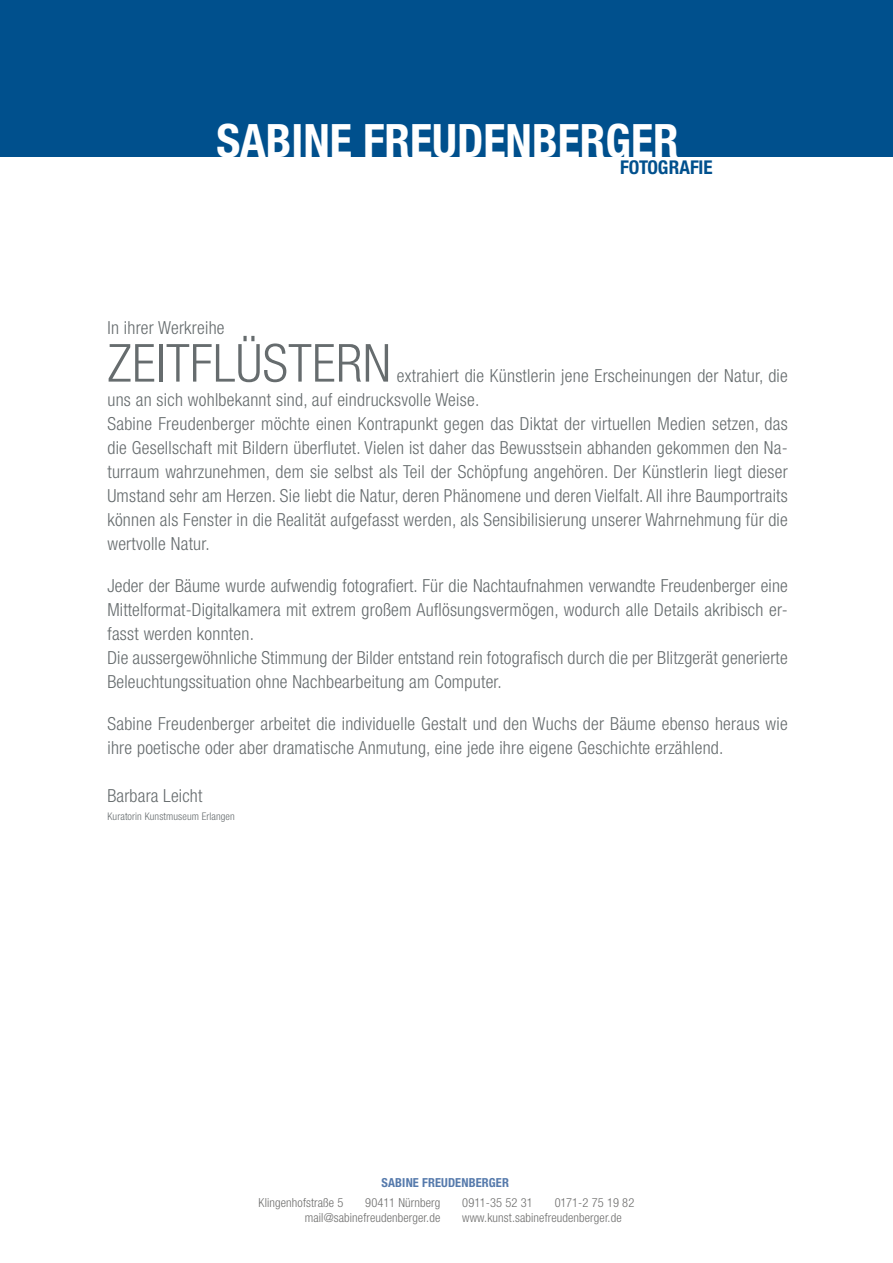
<style>
.page{position:relative;width:893px;height:1263px;background:#fff}
.page>*{position:absolute;margin:0;border:0;box-sizing:border-box;transform-origin:0 0}
.t1{font:300 condensed 52.5px "Helvetica Neue";letter-spacing:.01em;color:#666c6e}
.t2{font:700 condensed 46.05px "Helvetica Neue";color:#fff}
.t3{font:700 condensed 19.05px "Helvetica Neue";color:#00508d}
.t4{font:300 condensed 18px/24px "Helvetica Neue";letter-spacing:.015em;color:#666c6e}
.t5{font:300 condensed 12.45px "Helvetica Neue";letter-spacing:.01em;color:#6f6f6e}
.t6{font:700 condensed 12.45px "Helvetica Neue";letter-spacing:.01em;color:#567aac}
.t7{font:300 condensed 10.5px "Helvetica Neue";letter-spacing:.01em;color:#666c6e}
</style>
<div class="page">
<div style="left:0;top:0;width:893px;height:156px;background:#00508d"></div>
<h2 class="t2" style="left:216px;top:113px;width:464px">SABINE FREUDENBERGER</h2>
<p class="t3" style="left:620px;top:156px;width:94px">FOTOGRAFIE</p>
<p class="t4" style="left:107px;top:315px;width:119px">In ihrer Werkreihe</p>
<h1 class="t1" style="left:107px;top:333px;width:279px">zeitflüstern</h1>
<p class="t4" style="left:107px;top:363px;width:682px;text-indent:289px">extrahiert die Künstlerin jene Erscheinungen der Natur, die uns an sich wohlbekannt sind, auf eindrucksvolle Weise.<br>Sabine Freudenberger möchte einen Kontrapunkt gegen das Diktat der virtuellen Medien setzen, das die Gesellschaft mit Bildern überflutet. Vielen ist daher das Bewusstsein abhanden gekommen den Na&shy;turraum wahrzunehmen, dem sie selbst als Teil der Schöpfung angehören. Der Künstlerin liegt dieser Umstand sehr am Herzen. Sie liebt die Natur, deren Phänomene und deren Vielfalt. All ihre Baumportraits können als Fenster in die Realität aufgefasst werden, als Sensibilisierung unserer Wahrnehmung für die wertvolle Natur.</p>
<p class="t4" style="left:107px;top:573px;width:682px">Jeder der Bäume wurde aufwendig fotografiert. Für die Nachtaufnahmen verwandte Freudenberger eine Mittelformat-Digitalkamera mit extrem großem Auflösungsvermögen, wodurch alle Details akribisch er&shy;fasst werden konnten.<br>Die aussergewöhnliche Stimmung der Bilder entstand rein fotografisch durch die per Blitzgerät generierte Beleuchtungssituation ohne Nachbearbeitung am Computer.</p>
<p class="t4" style="left:107px;top:711px;width:682px">Sabine Freudenberger arbeitet die individuelle Gestalt und den Wuchs der Bäume ebenso heraus wie ihre poetische oder aber dramatische Anmutung, eine jede ihre eigene Geschichte erzählend.</p>
<p class="t4" style="left:107px;top:783px;width:96px">Barbara Leicht</p>
<p class="t7" style="left:107px;top:810px;width:129px">Kuratorin Kunstmuseum Erlangen</p>
<p class="t6" style="left:382px;top:1175px;width:129px">SABINE FREUDENBERGER</p>
<p class="t5" style="left:259px;top:1195px;width:86px">Klingenhofstraße 5</p>
<p class="t5" style="left:365px;top:1195px;width:77px">90411 Nürnberg</p>
<p class="t5" style="left:462px;top:1195px;width:72px">0911-35 52 31</p>
<p class="t5" style="left:555px;top:1195px;width:81px">0171-2 75 19 82</p>
<p class="t5" style="left:305px;top:1210px;width:137px">mail@sabinefreudenberger.de</p>
<p class="t5" style="left:462px;top:1210px;width:161px">www.kunst.sabinefreudenberger.de</p>
</div>
